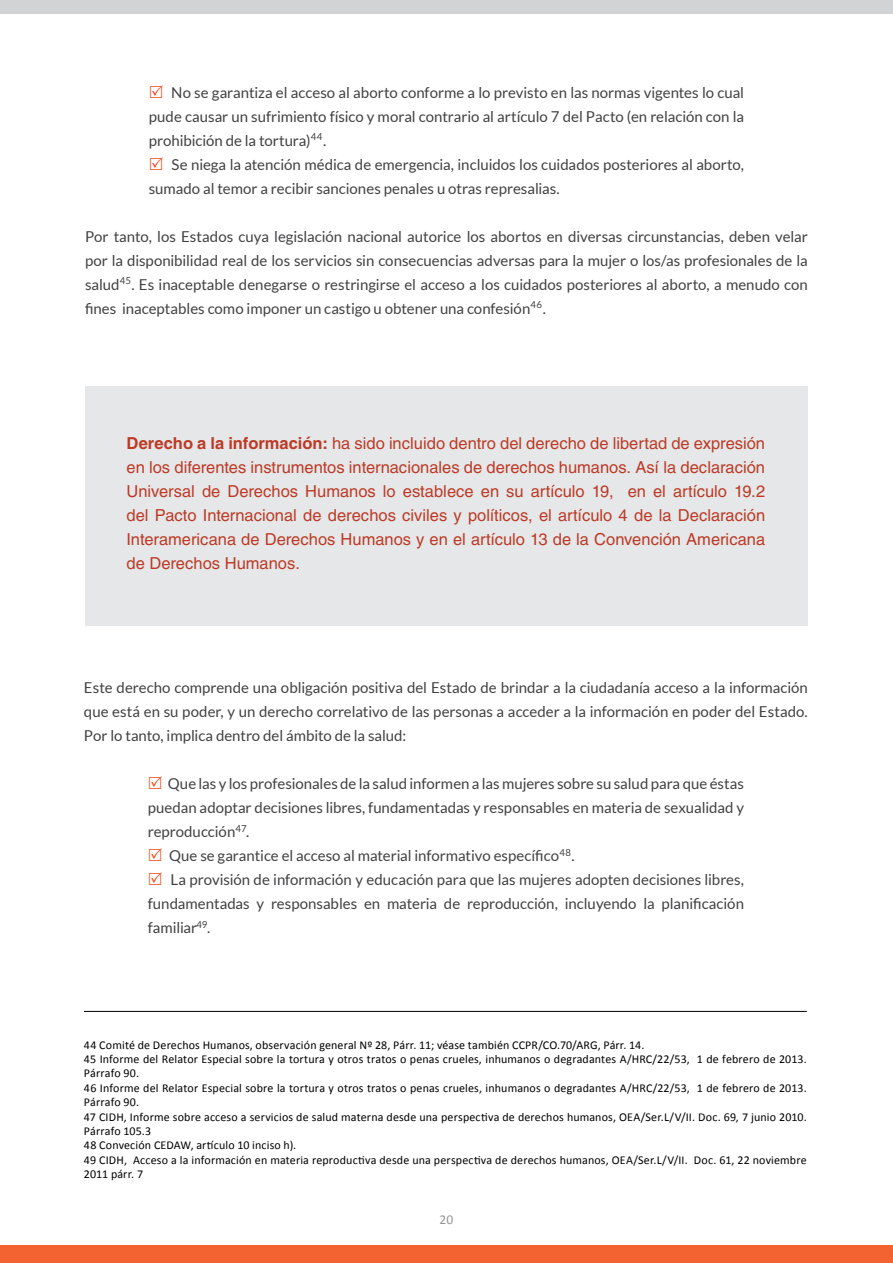
<style>
.page{position:relative;width:893px;height:1263px;background:#fff}
.page>*{position:absolute;margin:0;border:0;box-sizing:border-box;transform-origin:0 0}
.t1{font:16.5px/24px "Helvetica LT Std";color:#bc3a26;text-align:justify}
.t2{font:15px/24px "Lato";color:#414042;text-align:justify}
.t3{font:13.5px "Calibri";color:#939598}
.t4{font:12px/14.4px "Calibri";letter-spacing:.01em;color:#000}
.s1{font-weight:700}
</style>
<div class="page">
<div style="left:0;top:0;width:893px;height:13px;background:#d1d3d4"></div>
<div style="left:0;top:1245px;width:893px;height:18px;background:#f26331"></div>
<hr style="left:84px;top:1011px;width:723px;height:1px;background:#000">
<div style="left:85px;top:386px;width:723px;height:239px;background:#e6e7e8"></div>
<p class="t2" style="left:149px;top:80px;width:597px;text-indent:22px">No se garantiza el acceso al aborto conforme a lo previsto en las normas vigentes lo cual pude causar un sufrimiento físico y moral contrario al artículo 7 del Pacto (en relación con la prohibición de la tortura)<sup>44</sup>.</p>
<p class="t2" style="left:149px;top:152px;width:597px;text-indent:23px">Se niega la atención médica de emergencia, incluidos los cuidados posteriores al aborto, sumado al temor a recibir sanciones penales u otras represalias.</p>
<p class="t2" style="left:85px;top:224px;width:724px">Por tanto, los Estados cuya legislación nacional autorice los abortos en diversas circunstancias, deben velar por la disponibilidad real de los servicios sin consecuencias adversas para la mujer o los/as profesionales de la salud<sup>45</sup>. Es inaceptable denegarse o restringirse el acceso a los cuidados posteriores al aborto, a menudo con fines inaceptables como imponer un castigo u obtener una confesión<sup>46</sup>.</p>
<p class="t1" style="left:126px;top:431px;width:640px"><span class="s1">Derecho a la información:</span> ha sido incluido dentro del derecho de libertad de expresión en los diferentes instrumentos internacionales de derechos humanos. Así la declaración Universal de Derechos Humanos lo establece en su artículo 19, en el artículo 19.2 del Pacto Internacional de derechos civiles y políticos, el artículo 4 de la Declaración Interamericana de Derechos Humanos y en el artículo 13 de la Convención Americana de Derechos Humanos.</p>
<p class="t2" style="left:84px;top:675px;width:725px">Este derecho comprende una obligación positiva del Estado de brindar a la ciudadanía acceso a la información que está en su poder, y un derecho correlativo de las personas a acceder a la información en poder del Estado.<br>Por lo tanto, implica dentro del ámbito de la salud:</p>
<p class="t2" style="left:168px;top:771px;width:578px">Que las y los profesionales de la salud informen a las mujeres sobre su salud para que éstas</p>
<p class="t2" style="left:148px;top:795px;width:598px">puedan adoptar decisiones libres, fundamentadas y responsables en materia de sexualidad y</p>
<p class="t2" style="left:148px;top:819px;width:103px">reproducción<sup>47</sup>.</p>
<p class="t2" style="left:169px;top:843px;width:407px">Que se garantice el acceso al material informativo específico<sup>48</sup>.</p>
<p class="t2" style="left:171px;top:867px;width:575px">La provisión de información y educación para que las mujeres adopten decisiones libres,</p>
<p class="t2" style="left:148px;top:891px;width:598px">fundamentadas y responsables en materia de reproducción, incluyendo la planificación</p>
<p class="t2" style="left:148px;top:915px;width:64px">familiar<sup>49</sup>.</p>
<p class="t4" style="left:84px;top:1037px;width:724px">44 Comité de Derechos Humanos, observación general Nº 28, Párr. 11; véase también CCPR/CO.70/ARG, Párr. 14.<br>45 Informe del Relator Especial sobre la tortura y otros tratos o penas crueles, inhumanos o degradantes A/HRC/22/53, 1 de febrero de 2013.<br>Párrafo 90.<br>46 Informe del Relator Especial sobre la tortura y otros tratos o penas crueles, inhumanos o degradantes A/HRC/22/53, 1 de febrero de 2013.<br>Párrafo 90.<br>47 CIDH, Informe sobre acceso a servicios de salud materna desde una perspectiva de derechos humanos, OEA/Ser.L/V/II. Doc. 69, 7 junio 2010.<br>Párrafo 105.3<br>48 Conveción CEDAW, artículo 10 inciso h).<br>49 CIDH, Acceso a la información en materia reproductiva desde una perspectiva de derechos humanos, OEA/Ser.L/V/II. Doc. 61, 22 noviembre 2011 párr. 7</p>
<p class="t3" style="left:440px;top:1211px;width:15px">20</p>
</div>
